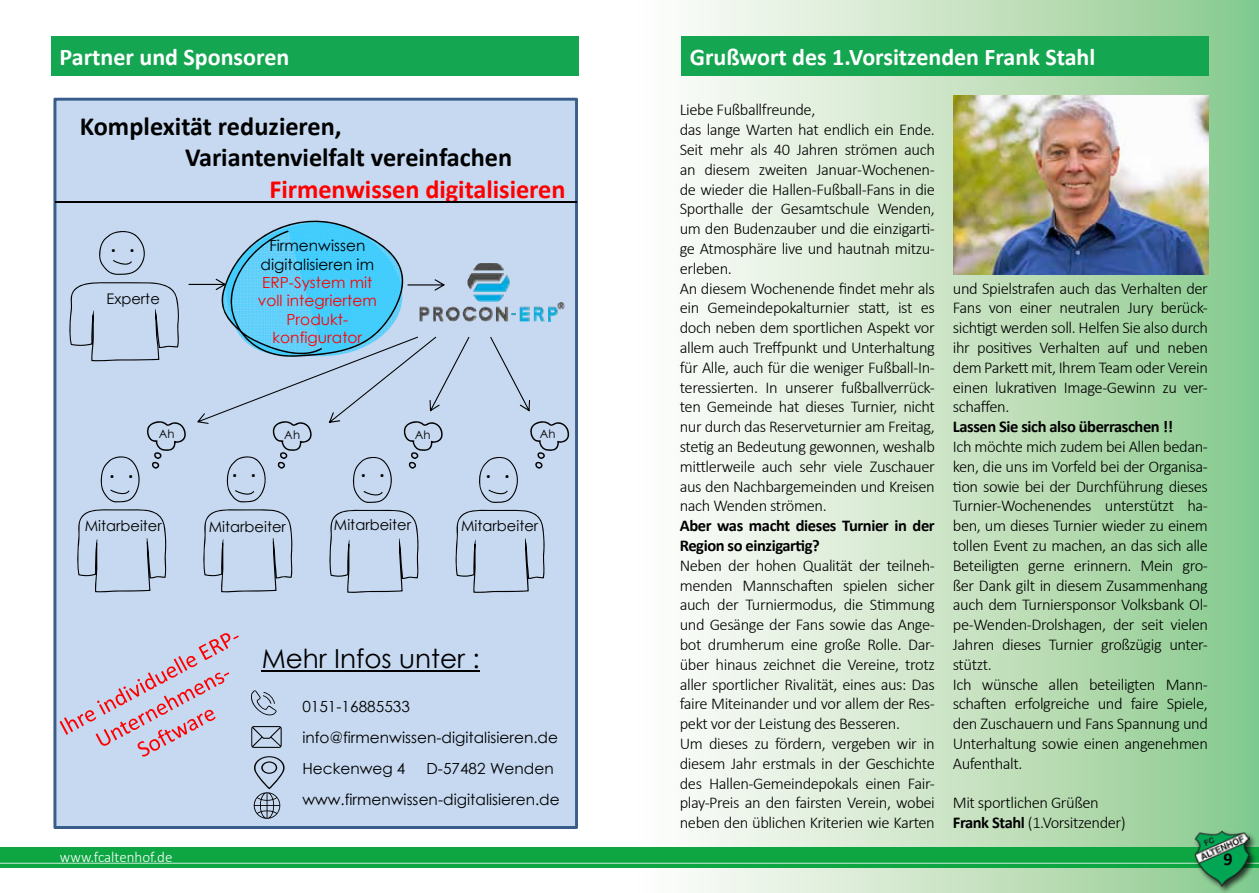
<style>
.page{position:relative;width:1259px;height:893px;background:#fff}
.page>*{position:absolute;margin:0;border:0;box-sizing:border-box;transform-origin:0 0}
.t1{font:700 26.25px/31.5px "Calibri";color:#000}
.t2{font:700 26.25px "Calibri";color:#f00}
.t3{font:26.25px "Century Gothic";color:#000}
.t4{font:26.25px "Calibri";color:#000}
.t5{font:700 24px "Calibri";color:#fff}
.t6{font:700 18px "Calibri";color:#000}
.t7{font:300 16.5px/19.8px "Calibri";letter-spacing:-.025em;color:#000}
.t8{font:700 16.5px/19.8px "Calibri";letter-spacing:-.025em;color:#000}
.t9{font:15.3px/31.2px "Century Gothic";color:#000}
.t10{font:15.3px/18.5px "Century Gothic";color:#f00;text-align:center}
.t11{font:300 15px "Calibri";color:#fff}
.t12{font:14.7px "Century Gothic";color:#000}
.t13{font:11.7px "Century Gothic";letter-spacing:.01em;color:#000}
.s1{font-weight:700}
</style>
<div class="page">
<div style="left:630px;top:0;width:629px;height:893px;background:linear-gradient(to right,#fff,#8bc98d)"></div>
<div style="left:0;top:848px;width:1259px;height:20px;background:#0da642"></div>
<hr style="left:0;top:863px;width:1259px;height:1px;background:#fff">
<div style="left:1193px;top:829px;width:64px;height:64px;background:#000;opacity:.75"></div>
<img style="left:1194px;top:830px;width:55px;height:57px">
<div style="left:51px;top:36px;width:527px;height:40px;background:#15a651"></div>
<div style="left:53px;top:98px;width:525px;height:731px;background:#c6d9f1"></div>
<hr style="left:55px;top:202px;width:521px;height:1px;background:#000">
<hr style="left:262px;top:670px;width:218px;height:2px;background:#000">
<svg style="left:250px;top:690px;width:26px;height:25px"></svg>
<svg style="left:251px;top:726px;width:31px;height:22px"></svg>
<svg style="left:254px;top:756px;width:30px;height:63px;background:#a0afc3"></svg>
<img style="left:469px;top:262px;width:96px;height:61px">
<svg style="left:76px;top:509px;width:91px;height:83px;background:#b9cbe1"></svg>
<svg style="left:203px;top:509px;width:90px;height:84px;background:#b9cbe1"></svg>
<svg style="left:328px;top:509px;width:91px;height:84px;background:#b9cbe1"></svg>
<svg style="left:454px;top:509px;width:91px;height:84px;background:#b9cbe1"></svg>
<svg style="left:529px;top:419px;width:40px;height:50px;background:#b1c2d7"></svg>
<svg style="left:475px;top:455px;width:44px;height:48px;background:#b6c7de"></svg>
<svg style="left:490px;top:337px;width:40px;height:75px;background:#bed0e7"></svg>
<svg style="left:68px;top:208px;width:401px;height:295px;background:#add0eb"></svg>
<svg style="left:60px;top:633px;width:179px;height:123px;background:#cac6dc"></svg>
<div style="left:681px;top:36px;width:527px;height:40px;background:#15a651"></div>
<img style="left:954px;top:96px;width:254px;height:178px">
<h2 class="t5" style="left:60px;top:40px;width:231px">Partner und Sponsoren</h2>
<h1 class="t1" style="left:185px;top:110px;width:329px;text-indent:-105px">Komplexität reduzieren,<br>Variantenvielfalt vereinfachen</h1>
<h1 class="t2" style="left:269px;top:171px;width:298px">Firmenwissen digitalisieren</h1>
<h1 class="t4" style="left:110px;top:225px;width:27px">. .</h1>
<p class="t12" style="left:107px;top:288px;width:55px">Experte</p>
<p class="t9" style="left:260px;top:236px;width:115px;line-height:18.5px;text-align:center">Firmenwissen digitalisieren im</p>
<p class="t10" style="left:258px;top:273px;width:120px">ERP-System mit voll integriertem<br>Produkt&shy;konfigurator</p>
<p class="t13" style="left:159px;top:425px;width:17px">Ah</p>
<p class="t13" style="left:284px;top:426px;width:17px">Ah</p>
<p class="t13" style="left:415px;top:426px;width:17px">Ah</p>
<p class="t13" style="left:539px;top:426px;width:17px">Ah</p>
<h1 class="t4" style="left:109px;top:451px;width:27px">. .</h1>
<h1 class="t4" style="left:231px;top:450px;width:27px">. .</h1>
<h1 class="t4" style="left:360px;top:450px;width:27px">. .</h1>
<h1 class="t4" style="left:485px;top:451px;width:27px">. .</h1>
<p class="t12" style="left:85px;top:515px;width:79px">Mitarbeiter</p>
<p class="t12" style="left:209px;top:516px;width:79px">Mitarbeiter</p>
<p class="t12" style="left:334px;top:515px;width:79px">Mitarbeiter</p>
<p class="t12" style="left:461px;top:515px;width:79px">Mitarbeiter</p>
<h1 class="t3" style="left:262px;top:640px;width:220px">Mehr Infos unter :</h1>
<p class="t9" style="left:302px;top:690px;width:257px">0151-16885533 info@firmenwissen-digitalisieren.de<br>Heckenweg 4</p>
<p class="t9" style="left:302px;top:753px;width:259px;text-indent:124px">D-57482 Wenden www.firmenwissen-digitalisieren.de</p>
<h2 class="t5" style="left:690px;top:40px;width:407px">Grußwort des 1.Vorsitzenden Frank Stahl</h2>
<p class="t7" style="left:680px;top:100px;width:257px">Liebe Fußballfreunde,<br>das lange Warten hat endlich ein Ende.<br>Seit mehr als 40 Jahren strömen auch an diesem zweiten Januar-Wochenen&shy;de wieder die Hallen-Fußball-Fans in die Sporthalle der Gesamtschule Wenden, um den Budenzauber und die einzigarti&shy;ge Atmosphäre live und hautnah mitzu&shy;erleben.<br>An diesem Wochenende findet mehr als ein Gemeindepokalturnier statt, ist es doch neben dem sportlichen Aspekt vor allem auch Treffpunkt und Unterhaltung für Alle, auch für die weniger Fußball-In&shy;teressierten. In unserer fußballverrück&shy;ten Gemeinde hat dieses Turnier, nicht nur durch das Reserveturnier am Freitag, stetig an Bedeutung gewonnen, weshalb mittlerweile auch sehr viele Zuschauer aus den Nachbargemeinden und Kreisen nach Wenden strömen.</p>
<p class="t8" style="left:680px;top:516px;width:256px">Aber was macht dieses Turnier in der<br>Region so einzigartig?</p>
<p class="t7" style="left:680px;top:555px;width:257px">Neben der hohen Qualität der teilneh&shy;menden Mannschaften spielen sicher auch der Turniermodus, die Stimmung und Gesänge der Fans sowie das Ange&shy;bot drumherum eine große Rolle. Dar&shy;über hinaus zeichnet die Vereine, trotz aller sportlicher Rivalität, eines aus: Das faire Miteinander und vor allem der Res&shy;pekt vor der Leistung des Besseren.<br>Um dieses zu fördern, vergeben wir in diesem Jahr erstmals in der Geschichte des Hallen-Gemeindepokals einen Fair&shy;play-Preis an den fairsten Verein, wobei neben den üblichen Kriterien wie Karten</p>
<p class="t7" style="left:953px;top:278px;width:257px;text-align:justify">und Spielstrafen auch das Verhalten der Fans von einer neutralen Jury berück&shy;sichtigt werden soll. Helfen Sie also durch ihr positives Verhalten auf und neben dem Parkett mit, Ihrem Team oder Verein einen lukrativen Image-Gewinn zu ver&shy;schaffen.</p>
<p class="t8" style="left:953px;top:417px;width:222px">Lassen Sie sich also überraschen !!</p>
<p class="t7" style="left:953px;top:436px;width:257px">Ich möchte mich zudem bei Allen bedan&shy;ken, die uns im Vorfeld bei der Organisa&shy;tion sowie bei der Durchführung dieses Turnier-Wochenendes unterstützt ha&shy;ben, um dieses Turnier wieder zu einem tollen Event zu machen, an das sich alle Beteiligten gerne erinnern. Mein gro&shy;ßer Dank gilt in diesem Zusammenhang auch dem Turniersponsor Volksbank Ol&shy;pe-Wenden-Drolshagen, der seit vielen Jahren dieses Turnier großzügig unter&shy;stützt.<br>Ich wünsche allen beteiligten Mann&shy;schaften erfolgreiche und faire Spiele, den Zuschauern und Fans Spannung und Unterhaltung sowie einen angenehmen Aufenthalt.</p>
<p class="t7" style="left:953px;top:793px;width:174px">Mit sportlichen Grüßen<br><span class="s1">Frank Stahl</span> (1.Vorsitzender)</p>
<p class="t11" style="left:60px;top:848px;width:114px">www.fcaltenhof.de</p>
<p class="t6" style="left:1223px;top:847px;width:11px">9</p>
</div>
